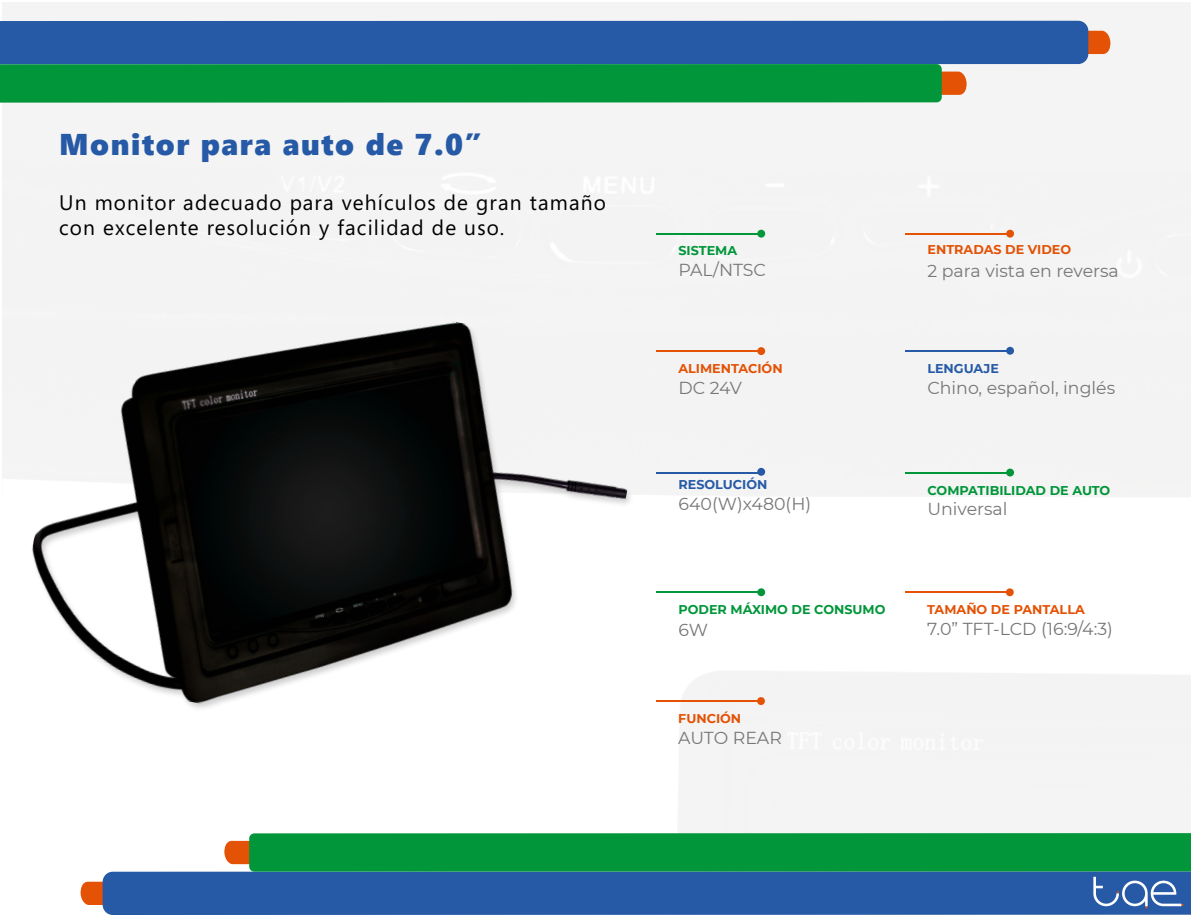
<style>
.page{position:relative;width:1191px;height:915px;background:#fff}
.page>*{position:absolute;margin:0;border:0;box-sizing:border-box;transform-origin:0 0}
.t1{font:30px "Segoe UI Black";letter-spacing:.05em;color:#265aa6}
.t2{font:21px/25.2px "Segoe";letter-spacing:.055em;color:#000}
.t3{font:17.4px "Montserrat";color:#777}
.t4{font:700 12.75px "Montserrat";color:#e35205}
.t5{font:700 12.75px "Montserrat";color:#009639}
.t6{font:700 12.75px "Montserrat";color:#265aa6}
</style>
<div class="page">
<div style="left:674px;top:671px;width:517px;height:161px;background:#f4f4f4"></div>
<div style="left:2px;top:3px;width:1189px;height:90px;background:#f4f4f4"></div>
<div style="left:2px;top:93px;width:1189px;height:395px;background:#f3f3f3"></div>
<img style="left:5px;top:251px;width:657px;height:451px">
<img style="left:10px;top:255px;width:641px;height:454px">
<svg style="left:1088px;top:31px;width:22px;height:23px"></svg>
<div style="left:0;top:21px;width:1088px;height:43px;background:#265aa6"></div>
<svg style="left:0;top:64px;width:966px;height:39px;background:#09973d"></svg>
<svg style="left:81px;top:881px;width:22px;height:23px"></svg>
<div style="left:103px;top:871px;width:1088px;height:43px;background:#265aa6"></div>
<svg style="left:224px;top:832px;width:967px;height:76px;background:#1b7c72"></svg>
<svg style="left:757px;top:696px;width:8px;height:8px"></svg>
<hr style="left:656px;top:700px;width:105px;height:1px;background:#e35205">
<div style="left:757px;top:588px;width:8px;height:8px;background:#009639;border-radius:50%"></div>
<hr style="left:656px;top:591px;width:105px;height:1px;background:#009639">
<div style="left:757px;top:230px;width:8px;height:7px;background:#009639;border-radius:50%"></div>
<hr style="left:656px;top:233px;width:105px;height:1px;background:#009639">
<div style="left:757px;top:347px;width:8px;height:8px;background:#e35205;border-radius:50%"></div>
<hr style="left:656px;top:350px;width:105px;height:2px;background:#e35205">
<hr style="left:656px;top:471px;width:105px;height:2px;background:#265aa6">
<svg style="left:1005px;top:588px;width:8px;height:8px"></svg>
<hr style="left:905px;top:591px;width:104px;height:2px;background:#e35205">
<div style="left:1006px;top:468px;width:8px;height:8px;background:#009639;border-radius:50%"></div>
<hr style="left:905px;top:471px;width:105px;height:2px;background:#009639">
<div style="left:1006px;top:347px;width:8px;height:7px;background:#265aa6;border-radius:50%"></div>
<hr style="left:905px;top:350px;width:105px;height:1px;background:#265aa6">
<div style="left:1006px;top:230px;width:8px;height:7px;background:#e35205;border-radius:50%"></div>
<hr style="left:905px;top:233px;width:105px;height:1px;background:#e35205">
<div style="left:757px;top:467px;width:8px;height:8px;background:#265aa6;border-radius:50%"></div>
<h1 class="t1" style="left:59px;top:123px;width:424px">Monitor para auto de 7.0”</h1>
<p class="t2" style="left:59px;top:189px;width:548px">Un monitor adecuado para vehículos de gran tamaño con excelente resolución y facilidad de uso.</p>
<p class="t5" style="left:678px;top:241px;width:60px">SISTEMA</p>
<p class="t3" style="left:678px;top:258px;width:89px">PAL/NTSC</p>
<p class="t4" style="left:678px;top:359px;width:106px">ALIMENTACIÓN</p>
<p class="t3" style="left:678px;top:376px;width:65px">DC 24V</p>
<p class="t6" style="left:678px;top:475px;width:90px">RESOLUCIÓN</p>
<p class="t3" style="left:678px;top:492px;width:134px">640(W)x480(H)</p>
<p class="t5" style="left:678px;top:600px;width:208px">PODER MÁXIMO DE CONSUMO</p>
<p class="t3" style="left:678px;top:617px;width:31px">6W</p>
<p class="t4" style="left:678px;top:708px;width:65px">FUNCIÓN</p>
<p class="t3" style="left:678px;top:725px;width:105px">AUTO REAR</p>
<p class="t4" style="left:927px;top:240px;width:145px">ENTRADAS DE VIDEO</p>
<p class="t3" style="left:927px;top:258px;width:193px">2 para vista en reversa</p>
<p class="t6" style="left:927px;top:359px;width:73px">LENGUAJE</p>
<p class="t3" style="left:927px;top:376px;width:189px">Chino, español, inglés</p>
<p class="t5" style="left:927px;top:481px;width:184px">COMPATIBILIDAD DE AUTO</p>
<p class="t3" style="left:927px;top:496px;width:81px">Universal</p>
<p class="t4" style="left:927px;top:600px;width:159px">TAMAÑO DE PANTALLA</p>
<p class="t3" style="left:927px;top:617px;width:187px">7.0” TFT-LCD (16:9/4:3)</p>
</div>
